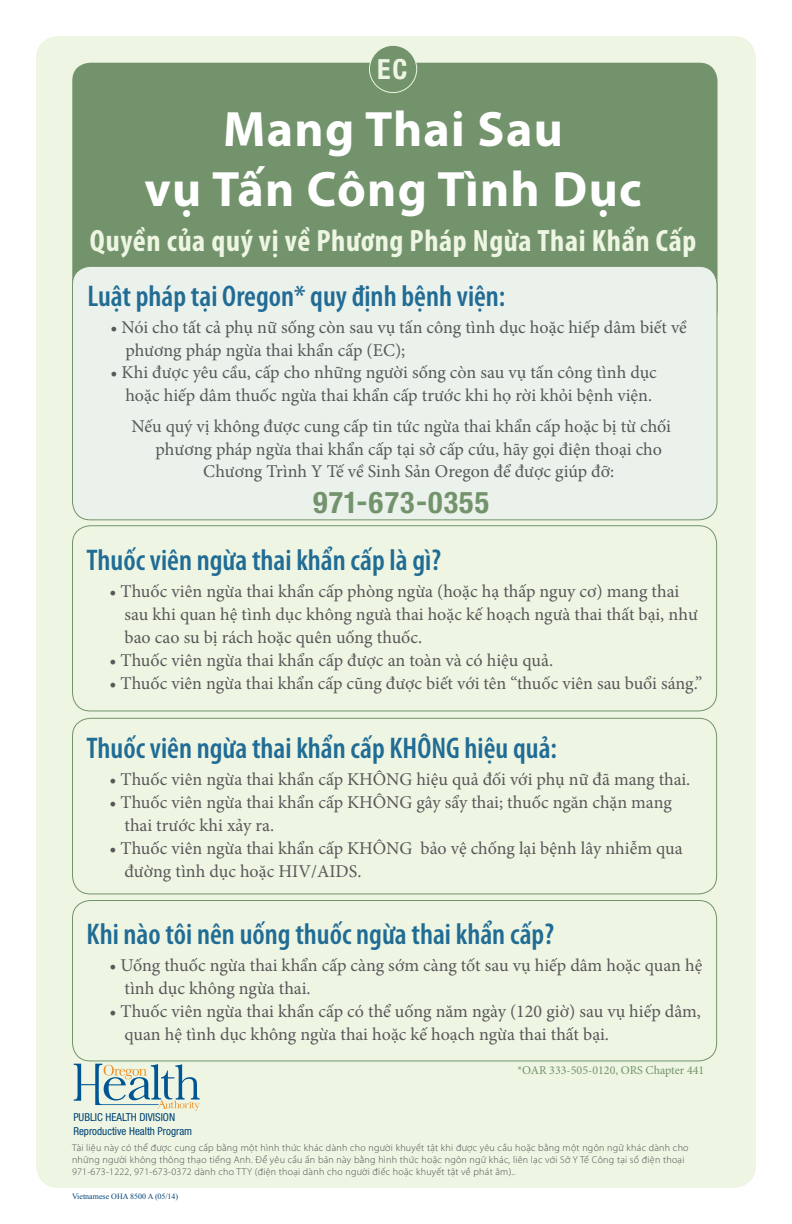
<style>
.page{position:relative;width:792px;height:1224px;background:#fff}
.page>*{position:absolute;margin:0;border:0;box-sizing:border-box;transform-origin:0 0}
.t1{font:700 50px/60px "Myriad Pro";letter-spacing:.025em;color:#fff;text-align:center}
.t2{font:700 condensed 31px "Myriad Pro";letter-spacing:.02em;color:#eef6e3}
.t3{font:600 condensed 30px "Myriad Pro";color:#216c95}
.t4{font:700 condensed 30px "Helvetica Neue LT Std";letter-spacing:.035em;color:#72936b}
.t5{font:700 condensed 27.8px "Helvetica Neue LT Std";color:#eef6e3}
.t6{font:18px/23px "Minion Pro";color:#57585a}
.t7{font:12px "Minion Pro";color:#72936b}
.t8{font:condensed 11px/13.2px "Helvetica Neue LT Std";color:#004277}
.t9{font:300 10px/12px "Myriad Pro";letter-spacing:.025em;color:#4b4c4d}
.t10{font:8px "Times New Roman";color:#004277}
</style>
<div class="page">
<div style="left:36px;top:36px;width:720px;height:1152px;background:#eef6e3;border-radius:22px"></div>
<div style="left:72px;top:63px;width:646px;height:265px;background:#72936b;border-radius:18px"></div>
<div style="left:72px;top:266px;width:645px;height:254px;background:#ebf1eb;border-radius:18px"></div>
<div style="left:72px;top:266px;width:646px;height:254px;border:1px solid #72936b;border-radius:18px"></div>
<div style="left:369px;top:45px;width:48px;height:48px;background:#72936b;border-radius:50%"></div>
<div style="left:369px;top:45px;width:48px;height:48px;border:1px solid #eef6e3;border-radius:50%"></div>
<div style="left:72px;top:525px;width:645px;height:186px;border:1px solid #72936b;border-radius:18px"></div>
<div style="left:72px;top:718px;width:645px;height:176px;border:1px solid #72936b;border-radius:18px"></div>
<svg style="left:74px;top:1064px;width:126px;height:47px"></svg>
<div style="left:72px;top:900px;width:645px;height:161px;border:1px solid #72936b;border-radius:18px"></div>
<h3 class="t5" style="left:377px;top:53px;width:32px">EC</h3>
<h1 class="t1" style="left:145px;top:97px;width:499px">Mang Thai Sau<br>vụ Tấn Công Tình Dục</h1>
<h2 class="t2" style="left:90px;top:221px;width:608px">Quyền của quý vị về Phương Pháp Ngừa Thai Khẩn Cấp</h2>
<h3 class="t3" style="left:87px;top:278px;width:420px">Luật pháp tại Oregon* quy định bệnh viện:</h3>
<p class="t6" style="left:125px;top:316px;width:563px;line-height:22.5px;text-indent:-15px">• Nói cho tất cả phụ nữ sống còn sau vụ tấn công tình dục hoặc hiếp dâm biết về phương pháp ngừa thai khẩn cấp (EC);</p>
<p class="t6" style="left:110px;top:361px;width:548px;line-height:22.5px;text-align:center">• Khi được yêu cầu, cấp cho những người sống còn sau vụ tấn công tình dục hoặc hiếp dâm thuốc ngừa thai khẩn cấp trước khi họ rời khỏi bệnh viện.</p>
<p class="t6" style="left:132px;top:415px;width:541px">Nếu quý vị không được cung cấp tin tức ngừa thai khẩn cấp hoặc bị từ chối</p>
<p class="t6" style="left:156px;top:437px;width:508px">phương pháp ngừa thai khẩn cấp tại sở cấp cứu, hãy gọi điện thoại cho</p>
<p class="t6" style="left:203px;top:460px;width:413px">Chương Trình Y Tế về Sinh Sản Oregon để được giúp đỡ:</p>
<h3 class="t4" style="left:313px;top:484px;width:177px">971-673-0355</h3>
<h3 class="t3" style="left:86px;top:541px;width:356px">Thuốc viên ngừa thai khẩn cấp là gì?</h3>
<p class="t6" style="left:124px;top:580px;width:575px;text-indent:-15px">• Thuốc viên ngừa thai khẩn cấp phòng ngừa (hoặc hạ thấp nguy cơ) mang thai sau khi quan hệ tình dục không ngưà thai hoặc kế hoạch ngưà thai thất bại, như bao cao su bị rách hoặc quên uống thuốc.</p>
<p class="t6" style="left:110px;top:649px;width:445px">• Thuốc viên ngừa thai khẩn cấp được an toàn và có hiệu quả.</p>
<p class="t6" style="left:110px;top:672px;width:595px">• Thuốc viên ngừa thai khẩn cấp cũng được biết với tên “thuốc viên sau buổi sáng.”</p>
<h3 class="t3" style="left:86px;top:729px;width:472px">Thuốc viên ngừa thai khẩn cấp KHÔNG hiệu quả:</h3>
<p class="t6" style="left:110px;top:768px;width:582px">• Thuốc viên ngừa thai khẩn cấp KHÔNG hiệu quả đối với phụ nữ đã mang thai.</p>
<p class="t6" style="left:124px;top:791px;width:549px;text-indent:-15px">• Thuốc viên ngừa thai khẩn cấp KHÔNG gây sẩy thai; thuốc ngăn chặn mang thai trước khi xảy ra.</p>
<p class="t6" style="left:124px;top:837px;width:560px;text-indent:-15px">• Thuốc viên ngừa thai khẩn cấp KHÔNG bảo vệ chống lại bệnh lây nhiễm qua đường tình dục hoặc HIV/AIDS.</p>
<h3 class="t3" style="left:86px;top:915px;width:469px">Khi nào tôi nên uống thuốc ngừa thai khẩn cấp?</h3>
<p class="t6" style="left:124px;top:954px;width:579px;text-indent:-15px">• Uống thuốc ngừa thai khẩn cấp càng sớm càng tốt sau vụ hiếp dâm hoặc quan hệ tình dục không ngừa thai.</p>
<p class="t6" style="left:124px;top:1000px;width:578px;text-indent:-15px">• Thuốc viên ngừa thai khẩn cấp có thể uống năm ngày (120 giờ) sau vụ hiếp dâm, quan hệ tình dục không ngừa thai hoặc kế hoạch ngừa thai thất bại.</p>
<p class="t7" style="left:517px;top:1062px;width:188px">*OAR 333-505-0120, ORS Chapter 441</p>
<p class="t8" style="left:73px;top:1111px;width:120px">PUBLIC HEALTH DIVISION<br>Reproductive Health Program</p>
<p class="t9" style="left:72px;top:1142px;width:618px">Tài liệu này có thể được cung cấp bằng một hình thức khác dành cho người khuyết tật khi được yêu cầu hoặc bằng một ngôn ngữ khác dành cho những người không thông thạo tiếng Anh. Để yêu cầu ấn bản này bằng hình thức hoặc ngôn ngữ khác, liên lạc với Sở Y Tế Công tại số điện thoại<br>971-673-1222, 971-673-0372 dành cho TTY (điện thoại dành cho người điếc hoặc khuyết tật về phát âm)..</p>
<p class="t10" style="left:72px;top:1190px;width:108px">Vietnamese OHA 8500 A (05/14)</p>
</div>
